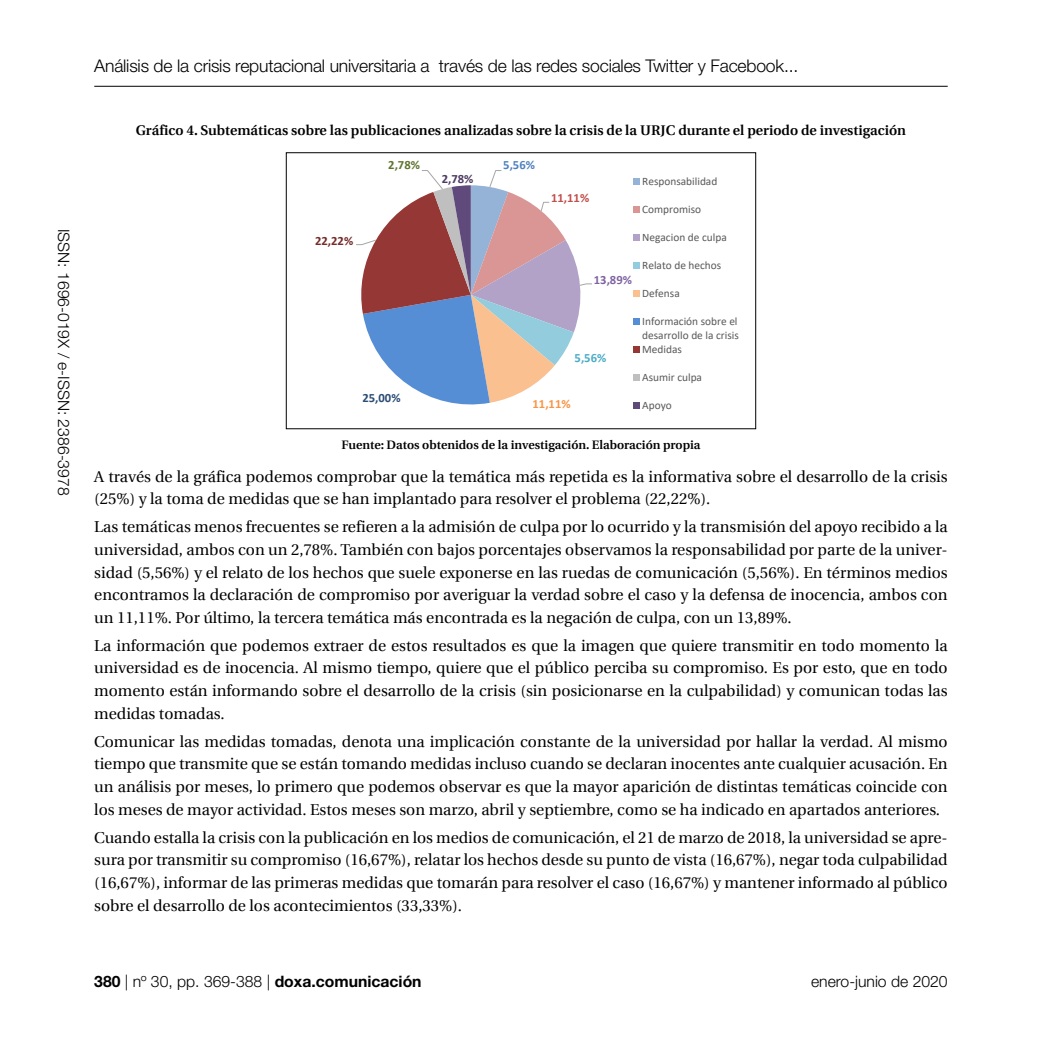
<style>
.page{position:relative;width:1042px;height:1042px;background:#fff}
.page>*{position:absolute;margin:0;border:0;box-sizing:border-box;transform-origin:0 0}
.t1{font:300 17.5px "Helvetica Neue LT Std";letter-spacing:-.01em;color:#000}
.t2{font:15.75px/22.8px "Utopia";color:#000;text-align:justify}
.t3{font:300 15.75px "Helvetica Neue LT Std";color:#000}
.t4{font:700 15.75px "Helvetica Neue LT Std";color:#000}
.t5{font:15.05px/17.3px "Times New Roman";color:#000}
.t6{font:600 14px "Utopia";color:#000}
.t7{font:700 12.6px "Calibri";color:#c0504d}
.t8{font:700 12.6px "Calibri";color:#8064a2}
.t9{font:700 12.6px "Calibri";color:#f79646}
.t10{font:700 12.6px "Calibri";color:#2c4d75}
.t11{font:700 12.6px "Calibri";color:#772c2a}
.t12{font:700 12.6px "Calibri";color:#4f81bd}
.t13{font:700 12.6px "Calibri";color:#4bacc6}
.t14{font:700 12.6px "Calibri";color:#5f7530}
.t15{font:700 12.6px "Calibri";color:#4d3b62}
.t16{font:600 12.25px "Utopia";color:#000}
.t17{font:11.38px/14px "Calibri";color:#595959;text-align:justify}
.s1{font-weight:300}
</style>
<div class="page">
<hr style="left:94px;top:86px;width:853px;height:1px;background:#000">
<svg style="left:356px;top:170px;width:236px;height:235px"></svg>
<div style="left:633px;top:178px;width:6px;height:7px;background:#95b3d7"></div>
<div style="left:633px;top:206px;width:6px;height:7px;background:#d99694"></div>
<div style="left:633px;top:234px;width:6px;height:7px;background:#b3a2c7"></div>
<div style="left:633px;top:262px;width:6px;height:7px;background:#93cddd"></div>
<svg style="left:633px;top:291px;width:6px;height:6px"></svg>
<svg style="left:633px;top:319px;width:6px;height:6px"></svg>
<svg style="left:633px;top:347px;width:6px;height:6px"></svg>
<svg style="left:633px;top:375px;width:6px;height:6px"></svg>
<svg style="left:633px;top:403px;width:6px;height:6px"></svg>
<div style="left:286px;top:152px;width:470px;height:277px;border:1px solid #000"></div>
<p class="t3" style="left:74px;top:229px;width:268px;rotate:90deg">ISSN: 1696-019X / e-ISSN: 2386-3978</p>
<p class="t1" style="left:94px;top:55px;width:705px">Análisis de la crisis reputacional universitaria a través de las redes sociales Twitter y Facebook...</p>
<p class="t6" style="left:136px;top:122px;width:771px">Gráfico 4. Subtemáticas sobre las publicaciones analizadas sobre la crisis de la URJC durante el periodo de investigación</p>
<p class="t14" style="left:388px;top:156px;width:33px">2,78%</p>
<p class="t12" style="left:503px;top:156px;width:33px">5,56%</p>
<p class="t15" style="left:442px;top:170px;width:33px">2,78%</p>
<p class="t17" style="left:642px;top:174px;width:77px">Responsabilidad</p>
<p class="t17" style="left:642px;top:202px;width:61px">Compromiso</p>
<p class="t17" style="left:642px;top:230px;width:86px">Negacion de culpa</p>
<p class="t17" style="left:642px;top:258px;width:81px">Relato de hechos</p>
<p class="t17" style="left:642px;top:286px;width:39px">Defensa</p>
<p class="t17" style="left:642px;top:314px;width:98px">Información sobre el desarrollo de la crisis Medidas</p>
<p class="t17" style="left:642px;top:370px;width:61px">Asumir culpa</p>
<p class="t17" style="left:642px;top:398px;width:31px">Apoyo</p>
<p class="t16" style="left:341px;top:438px;width:360px">Fuente: Datos obtenidos de la investigación. Elaboración propia</p>
<p class="t2" style="left:94px;top:465px;width:855px">A través de la gráfica podemos comprobar que la temática más repetida es la informativa sobre el desarrollo de la crisis (25%) y la toma de medidas que se han implantado para resolver el problema (22,22%).</p>
<p class="t2" style="left:94px;top:515px;width:855px">Las temáticas menos frecuentes se refieren a la admisión de culpa por lo ocurrido y la transmisión del apoyo recibido a la universidad, ambos con un 2,78%. También con bajos porcentajes observamos la responsabilidad por parte de la univer&shy;sidad (5,56%) y el relato de los hechos que suele exponerse en las ruedas de comunicación (5,56%). En términos medios encontramos la declaración de compromiso por averiguar la verdad sobre el caso y la defensa de inocencia, ambos con un 11,11%. Por último, la tercera temática más encontrada es la negación de culpa, con un 13,89%.</p>
<p class="t2" style="left:94px;top:634px;width:855px">La información que podemos extraer de estos resultados es que la imagen que quiere transmitir en todo momento la universidad es de inocencia. Al mismo tiempo, quiere que el público perciba su compromiso. Es por esto, que en todo momento están informando sobre el desarrollo de la crisis (sin posicionarse en la culpabilidad) y comunican todas las medidas tomadas.</p>
<p class="t2" style="left:94px;top:730px;width:855px">Comunicar las medidas tomadas, denota una implicación constante de la universidad por hallar la verdad. Al mismo tiempo que transmite que se están tomando medidas incluso cuando se declaran inocentes ante cualquier acusación. En un análisis por meses, lo primero que podemos observar es que la mayor aparición de distintas temáticas coincide con los meses de mayor actividad. Estos meses son marzo, abril y septiembre, como se ha indicado en apartados anteriores.</p>
<p class="t2" style="left:94px;top:826px;width:855px">Cuando estalla la crisis con la publicación en los medios de comunicación, el 21 de marzo de 2018, la universidad se apre&shy;sura por transmitir su compromiso (16,67%), relatar los hechos desde su punto de vista (16,67%), negar toda culpabilidad (16,67%), informar de las primeras medidas que tomarán para resolver el caso (16,67%) y mantener informado al público sobre el desarrollo de los acontecimientos (33,33%).</p>
<p class="t7" style="left:551px;top:189px;width:40px">11,11%</p>
<p class="t11" style="left:315px;top:232px;width:40px">22,22%</p>
<p class="t8" style="left:594px;top:271px;width:40px">13,89%</p>
<p class="t13" style="left:575px;top:349px;width:33px">5,56%</p>
<p class="t10" style="left:362px;top:389px;width:40px">25,00%</p>
<p class="t9" style="left:532px;top:394px;width:40px">11,11%</p>
<p class="t5" style="left:265px;top:496px;width:537px">informativa sobre el desarrollo de la crisis (25%) y la toma de medidas que se han implantado para resolver el problema (22,22%).</p>
<p class="t5" style="left:265px;top:543px;width:537px;text-align:justify">Las temáticas menos frecuentes se refieren a la admisión de culpa por lo ocurrido y la transmisión del apoyo recibido a la universidad, ambos con un 2,78%. También con bajos porcentajes observamos la responsabilidad por parte de la universidad (5,56%) y</p>
<p class="t5" style="left:265px;top:613px;width:537px">términos medios encontramos la declaración de compromiso por averiguar la verdad sobre el caso y la defensa de inocencia, ambos con un 11,11%. Por último, la tercera</p>
<p class="t5" style="left:265px;top:677px;width:537px">La información que podemos extraer de estos resultados es que la imagen que quiere</p>
<p class="t5" style="left:265px;top:730px;width:537px">informando sobre el desarrollo de la crisis (sin posicionarse en la culpabilidad) y comunican todas las medidas tomadas.</p>
<p class="t5" style="left:265px;top:777px;width:537px">Comunicar las medidas tomadas, denota una implicación constante de la universidad por hallar la verdad. Al mismo tiempo que transmite que se están tomando medidas</p>
<p class="t5" style="left:265px;top:829px;width:537px">meses, lo primero que podemos observar es que la mayor aparición de distintas temáticas coincide con los meses de mayor actividad. Estos meses son marzo, abril y</p>
<p class="t4" style="left:94px;top:972px;width:329px">380 <span class="s1">| nº 30, pp. 369-388 |</span> doxa.comunicación</p>
<p class="t3" style="left:811px;top:972px;width:138px">enero-junio de 2020</p>
</div>
